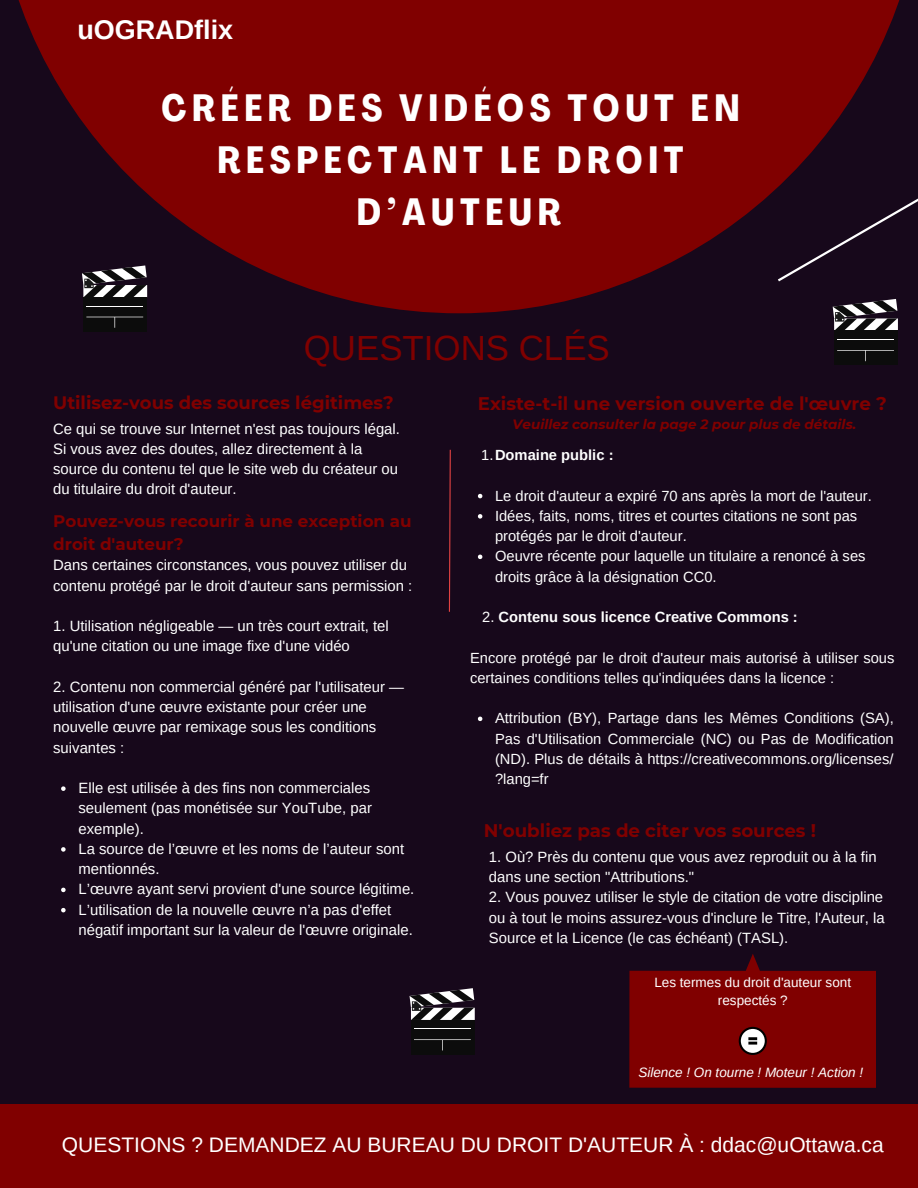
<style>
.page{position:relative;width:918px;height:1188px;background:#17081b}
.page>*{position:absolute;margin:0;border:0;box-sizing:border-box;transform-origin:0 0}
.t1{font:700 37.5px "Agrandir Tight";letter-spacing:.15em;color:#fff}
.t2{font:34.8px "Arimo";color:#800000}
.t3{font:700 27px "Arimo";color:#fff}
.t4{font:21px "Arimo";color:#fff}
.t5{font:700 18.3px "Montserrat";color:#800000}
.t6{font:700 18px "Montserrat";color:#800000}
.t7{font:700 16.8px/22.5px "Montserrat";color:#800000}
.t8{font:14.85px/20.2px "Arimo";color:#fff}
.t9{font:14.7px/20.2px "Arimo";color:#fff}
.t10{font:700 14.7px "Arimo";color:#fff}
.t11{font:italic 700 13.5px "Montserrat";color:#800000}
.t12{font:13.5px/18px "Arimo";color:#fff;text-align:center}
.t13{font:italic 13.5px "Arimo";color:#fff}
.s1{font-weight:400}
</style>
<div class="page">
<svg style="left:18px;top:0;width:882px;height:313px;fill:#800000"></svg>
<div style="left:0;top:1104px;width:918px;height:84px;background:#800000"></div>
<svg style="left:448px;top:449px;width:3px;height:163px"></svg>
<svg style="left:775px;top:162px;width:143px;height:122px"></svg>
<div style="left:83px;top:297px;width:64px;height:35px;background:#0c0c0c"></div>
<hr style="left:86px;top:306px;width:57px;height:1px;background:#fff">
<svg style="left:86px;top:317px;width:57px;height:11px"></svg>
<svg style="left:82px;top:265px;width:65px;height:32px"></svg>
<div style="left:834px;top:331px;width:64px;height:34px;background:#0c0c0c"></div>
<hr style="left:837px;top:339px;width:57px;height:1px;background:#fff">
<svg style="left:837px;top:350px;width:57px;height:11px"></svg>
<svg style="left:833px;top:299px;width:65px;height:32px"></svg>
<div style="left:411px;top:1020px;width:64px;height:35px;background:#0c0c0c"></div>
<hr style="left:414px;top:1028px;width:57px;height:1px;background:#fff">
<svg style="left:414px;top:1039px;width:57px;height:11px"></svg>
<svg style="left:410px;top:988px;width:65px;height:32px"></svg>
<svg style="left:629px;top:954px;width:247px;height:134px;background:#730406"></svg>
<svg style="left:478px;top:494px;width:4px;height:4px"></svg>
<svg style="left:478px;top:514px;width:4px;height:5px"></svg>
<svg style="left:478px;top:555px;width:4px;height:4px"></svg>
<svg style="left:478px;top:717px;width:4px;height:4px"></svg>
<svg style="left:61px;top:786px;width:5px;height:5px"></svg>
<svg style="left:61px;top:847px;width:5px;height:5px"></svg>
<svg style="left:61px;top:888px;width:5px;height:4px"></svg>
<svg style="left:61px;top:908px;width:5px;height:4px"></svg>
<p class="t3" style="left:77px;top:14px;width:157px">uOGRADflix</p>
<p class="t1" style="left:161px;top:93px;width:580px">CRÉER DES VIDÉOS TOUT EN</p>
<p class="t1" style="left:217px;top:145px;width:468px">RESPECTANT LE DROIT</p>
<p class="t1" style="left:357px;top:197px;width:206px">D’AUTEUR</p>
<p class="t2" style="left:304px;top:328px;width:308px">QUESTIONS CLÉS</p>
<p class="t5" style="left:478px;top:392px;width:411px">Existe-t-il une version ouverte de l'œuvre ?</p>
<p class="t11" style="left:513px;top:416px;width:345px">Veuillez consulter la page 2 pour plus de détails.</p>
<p class="t10" style="left:481px;top:447px;width:134px"><span class="s1">1.</span>Domaine public :</p>
<p class="t9" style="left:495px;top:485px;width:378px">Le droit d'auteur a expiré 70 ans après la mort de l'auteur.</p>
<p class="t9" style="left:495px;top:506px;width:364px">Idées, faits, noms, titres et courtes citations ne sont pas protégés par le droit d'auteur.</p>
<p class="t9" style="left:495px;top:546px;width:372px">Oeuvre récente pour laquelle un titulaire a renoncé à ses droits grâce à la désignation CC0.</p>
<p class="t6" style="left:53px;top:392px;width:342px">Utilisez-vous des sources légitimes?</p>
<p class="t8" style="left:53px;top:418px;width:348px">Ce qui se trouve sur Internet n'est pas toujours légal.<br>Si vous avez des doutes, allez directement à la source du contenu tel que le site web du créateur ou du titulaire du droit d'auteur.</p>
<p class="t7" style="left:53px;top:510px;width:360px">Pouvez-vous recourir à une exception au droit d'auteur?</p>
<p class="t8" style="left:53px;top:555px;width:361px">Dans certaines circonstances, vous pouvez utiliser du contenu protégé par le droit d'auteur sans permission :</p>
<p class="t8" style="left:53px;top:616px;width:337px">1. Utilisation négligeable — un très court extrait, tel qu'une citation ou une image fixe d'une vidéo</p>
<p class="t8" style="left:53px;top:677px;width:352px">2. Contenu non commercial généré par l'utilisateur — utilisation d'une œuvre existante pour créer une nouvelle œuvre par remixage sous les conditions suivantes :</p>
<p class="t10" style="left:482px;top:609px;width:317px"><span class="s1">2.</span> Contenu sous licence Creative Commons :</p>
<p class="t9" style="left:470px;top:647px;width:426px">Encore protégé par le droit d'auteur mais autorisé à utiliser sous certaines conditions telles qu'indiquées dans la licence :</p>
<p class="t9" style="left:495px;top:708px;width:400px;text-align:justify">Attribution (BY), Partage dans les Mêmes Conditions (SA), Pas d'Utilisation Commerciale (NC) ou Pas de Modification (ND). Plus de détails à https://creativecommons.org/licenses/ ?lang=fr</p>
<p class="t8" style="left:79px;top:778px;width:295px;text-align:justify">Elle est utilisée à des fins non commerciales seulement (pas monétisée sur YouTube, par exemple).</p>
<p class="t8" style="left:79px;top:839px;width:327px">La source de l’œuvre et les noms de l’auteur sont mentionnés.</p>
<p class="t8" style="left:79px;top:879px;width:337px">L’œuvre ayant servi provient d'une source légitime.</p>
<p class="t8" style="left:79px;top:899px;width:336px">L’utilisation de la nouvelle œuvre n’a pas d'effet négatif important sur la valeur de l'œuvre originale.</p>
<p class="t5" style="left:484px;top:819px;width:334px">N'oubliez pas de citer vos sources !</p>
<p class="t8" style="left:489px;top:847px;width:389px">1. Où? Près du contenu que vous avez reproduit ou à la fin dans une section "Attributions."</p>
<p class="t8" style="left:489px;top:887px;width:397px;text-align:justify">2. Vous pouvez utiliser le style de citation de votre discipline ou à tout le moins assurez-vous d'inclure le Titre, l'Auteur, la Source et la Licence (le cas échéant) (TASL).</p>
<p class="t12" style="left:654px;top:974px;width:198px">Les termes du droit d'auteur sont respectés ?</p>
<p class="t13" style="left:638px;top:1065px;width:226px">Silence ! On tourne ! Moteur ! Action !</p>
<p class="t4" style="left:62px;top:1133px;width:823px">QUESTIONS ? DEMANDEZ AU BUREAU DU DROIT D'AUTEUR À : ddac@uOttawa.ca</p>
</div>
